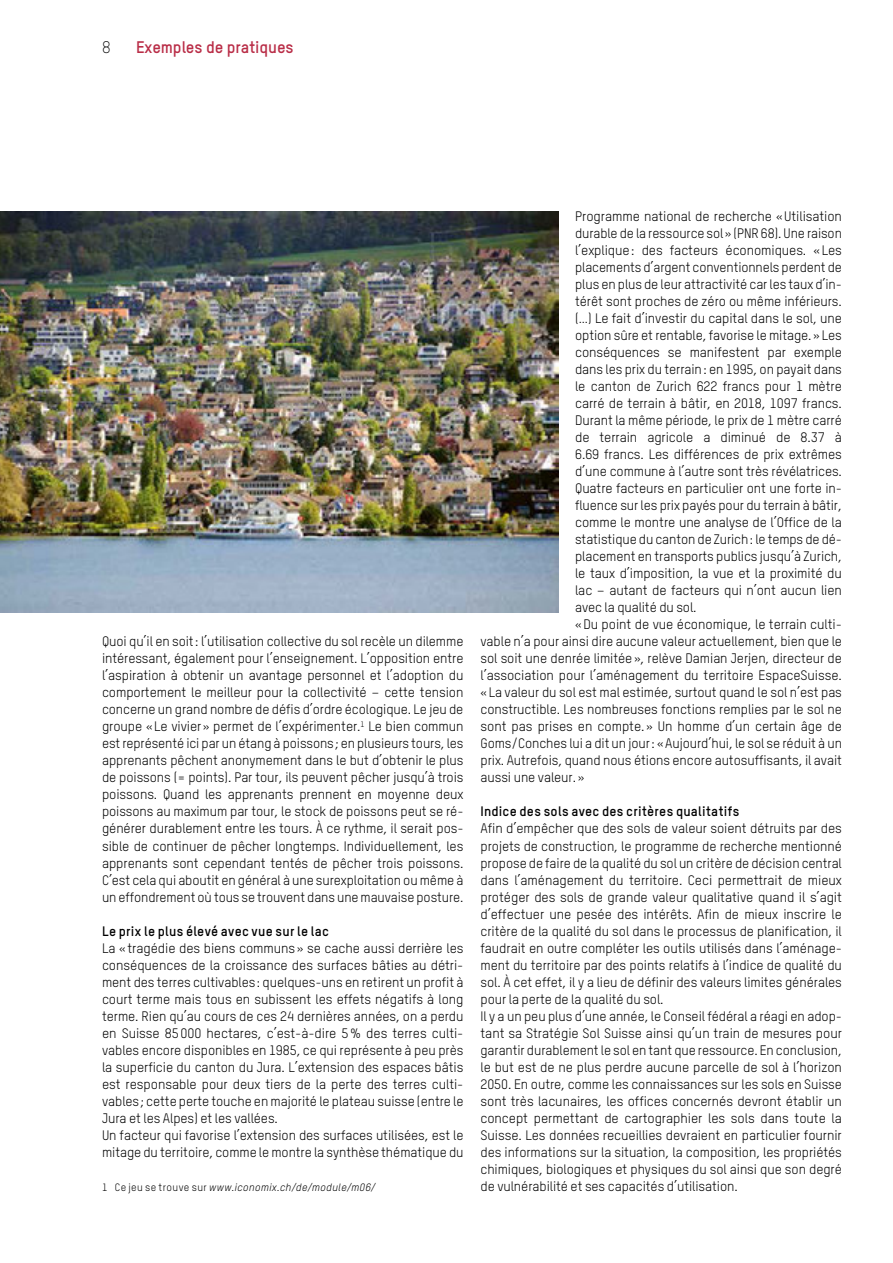
<style>
.page{position:relative;width:893px;height:1263px;background:#fff}
.page>*{position:absolute;margin:0;border:0;box-sizing:border-box;transform-origin:0 0}
.t1{font:700 16.5px "TSTARPRO";letter-spacing:-.005em;color:#b92d47}
.t2{font:300 16.5px "TSTARPRO";color:#000}
.t3{font:13.5px/17px "TSTARPRO";letter-spacing:-.005em;color:#000}
.t4{font:700 13.5px "TSTARPRO";letter-spacing:.02em;color:#000}
.t5{font:italic 10.5px "TSTARPRO";letter-spacing:.03em;color:#000}
.s1{font-style:normal}
</style>
<div class="page">
<img style="left:0;top:212px;width:558px;height:400px">
<p class="t2" style="left:102px;top:38px;width:10px">8</p>
<p class="t1" style="left:136px;top:37px;width:159px">Exemples de pratiques</p>
<p class="t3" style="left:102px;top:633px;width:363px;text-align:justify">Quoi qu’il en soit: l’utilisation collective du sol recèle un dilemme intéressant, également pour l’enseignement. L’opposition entre l’aspiration à obtenir un avantage personnel et l’adoption du comportement le meilleur pour la collectivité – cette tension concerne un grand nombre de défis d’ordre écologique. Le jeu de groupe «Le vivier» permet de l’expérimenter.<sup>1</sup> Le bien commun est représenté ici par un étang à poissons; en plusieurs tours, les apprenants pêchent anonymement dans le but d’obtenir le plus de poissons (= points). Par tour, ils peuvent pêcher jusqu’à trois poissons. Quand les apprenants prennent en moyenne deux poissons au maximum par tour, le stock de poissons peut se ré&shy;générer durablement entre les tours. À ce rythme, il serait pos&shy;sible de continuer de pêcher longtemps. Individuellement, les apprenants sont cependant tentés de pêcher trois poissons.<br>C’est cela qui aboutit en général à une surexploitation ou même à un effondrement où tous se trouvent dans une mauvaise posture.</p>
<p class="t4" style="left:102px;top:922px;width:228px">Le prix le plus élevé avec vue sur le lac</p>
<p class="t3" style="left:102px;top:939px;width:363px">La «tragédie des biens communs» se cache aussi derrière les conséquences de la croissance des surfaces bâties au détri&shy;ment des terres cultivables: quelques-uns en retirent un profit à court terme mais tous en subissent les effets négatifs à long terme. Rien qu’au cours de ces 24 dernières années, on a perdu en Suisse 85000 hectares, c’est-à-dire 5% des terres culti&shy;vables encore disponibles en 1985, ce qui représente à peu près la superficie du canton du Jura. L’extension des espaces bâtis est responsable pour deux tiers de la perte des terres culti&shy;vables; cette perte touche en majorité le plateau suisse (entre le Jura et les Alpes) et les vallées.<br>Un facteur qui favorise l’extension des surfaces utilisées, est le mitage du territoire, comme le montre la synthèse thématique du</p>
<p class="t5" style="left:102px;top:1180px;width:275px"><span class="s1">1 Ce jeu se trouve sur</span> www.iconomix.ch/de/module/m06/</p>
<p class="t3" style="left:575px;top:208px;width:268px">Programme national de recherche «Utilisation</p>
<p class="t3" style="left:575px;top:225px;width:268px">durable de la ressource sol» (PNR 68). Une raison</p>
<p class="t3" style="left:575px;top:242px;width:268px">l’explique: des facteurs économiques. «Les</p>
<p class="t3" style="left:575px;top:259px;width:268px">placements d’argent conventionnels perdent de</p>
<p class="t3" style="left:575px;top:276px;width:268px">plus en plus de leur attractivité car les taux d’in-</p>
<p class="t3" style="left:575px;top:293px;width:268px">térêt sont proches de zéro ou même inférieurs.</p>
<p class="t3" style="left:575px;top:310px;width:268px">(…) Le fait d’investir du capital dans le sol, une</p>
<p class="t3" style="left:575px;top:327px;width:268px">option sûre et rentable, favorise le mitage.» Les</p>
<p class="t3" style="left:575px;top:344px;width:268px">conséquences se manifestent par exemple</p>
<p class="t3" style="left:575px;top:361px;width:268px">dans les prix du terrain: en 1995, on payait dans</p>
<p class="t3" style="left:575px;top:378px;width:268px">le canton de Zurich 622 francs pour 1 mètre</p>
<p class="t3" style="left:575px;top:395px;width:268px">carré de terrain à bâtir, en 2018, 1097 francs.</p>
<p class="t3" style="left:575px;top:412px;width:268px">Durant la même période, le prix de 1 mètre carré</p>
<p class="t3" style="left:575px;top:429px;width:268px">de terrain agricole a diminué de 8.37 à</p>
<p class="t3" style="left:575px;top:446px;width:268px">6.69 francs. Les différences de prix extrêmes</p>
<p class="t3" style="left:575px;top:463px;width:268px">d’une commune à l’autre sont très révélatrices.</p>
<p class="t3" style="left:575px;top:480px;width:268px">Quatre facteurs en particulier ont une forte in-</p>
<p class="t3" style="left:575px;top:497px;width:268px">fluence sur les prix payés pour du terrain à bâtir,</p>
<p class="t3" style="left:575px;top:514px;width:268px">comme le montre une analyse de l’Office de la</p>
<p class="t3" style="left:575px;top:531px;width:268px">statistique du canton de Zurich: le temps de dé-</p>
<p class="t3" style="left:575px;top:548px;width:268px">placement en transports publics jusqu’à Zurich,</p>
<p class="t3" style="left:575px;top:565px;width:268px">le taux d’imposition, la vue et la proximité du</p>
<p class="t3" style="left:575px;top:582px;width:268px">lac – autant de facteurs qui n’ont aucun lien</p>
<p class="t3" style="left:575px;top:599px;width:123px">avec la qualité du sol.</p>
<p class="t3" style="left:575px;top:616px;width:268px">«Du point de vue économique, le terrain culti-</p>
<p class="t3" style="left:480px;top:633px;width:363px">vable n’a pour ainsi dire aucune valeur actuellement, bien que le</p>
<p class="t3" style="left:480px;top:650px;width:363px">sol soit une denrée limitée», relève Damian Jerjen, directeur de</p>
<p class="t3" style="left:480px;top:667px;width:363px">l’association pour l’aménagement du territoire EspaceSuisse.</p>
<p class="t3" style="left:480px;top:684px;width:363px">«La valeur du sol est mal estimée, surtout quand le sol n’est pas</p>
<p class="t3" style="left:480px;top:701px;width:363px">constructible. Les nombreuses fonctions remplies par le sol ne</p>
<p class="t3" style="left:480px;top:718px;width:363px">sont pas prises en compte.» Un homme d’un certain âge de</p>
<p class="t3" style="left:480px;top:735px;width:363px">Goms/Conches lui a dit un jour: «Aujourd’hui, le sol se réduit à un</p>
<p class="t3" style="left:480px;top:752px;width:363px">prix. Autrefois, quand nous étions encore autosuffisants, il avait</p>
<p class="t3" style="left:480px;top:769px;width:105px">aussi une valeur.»</p>
<p class="t4" style="left:480px;top:803px;width:260px">Indice des sols avec des critères qualitatifs</p>
<p class="t3" style="left:480px;top:820px;width:363px">Afin d’empêcher que des sols de valeur soient détruits par des projets de construction, le programme de recherche mentionné propose de faire de la qualité du sol un critère de décision central dans l’aménagement du territoire. Ceci permettrait de mieux protéger des sols de grande valeur qualitative quand il s’agit d’effectuer une pesée des intérêts. Afin de mieux inscrire le critère de la qualité du sol dans le processus de planification, il faudrait en outre compléter les outils utilisés dans l’aménage&shy;ment du territoire par des points relatifs à l’indice de qualité du sol. À cet effet, il y a lieu de définir des valeurs limites générales pour la perte de la qualité du sol.<br>Il y a un peu plus d’une année, le Conseil fédéral a réagi en adop&shy;tant sa Stratégie Sol Suisse ainsi qu’un train de mesures pour garantir durablement le sol en tant que ressource. En conclusion, le but est de ne plus perdre aucune parcelle de sol à l’horizon 2050. En outre, comme les connaissances sur les sols en Suisse sont très lacunaires, les offices concernés devront établir un concept permettant de cartographier les sols dans toute la Suisse. Les données recueillies devraient en particulier fournir des informations sur la situation, la composition, les propriétés chimiques, biologiques et physiques du sol ainsi que son degré de vulnérabilité et ses capacités d’utilisation.</p>
</div>
